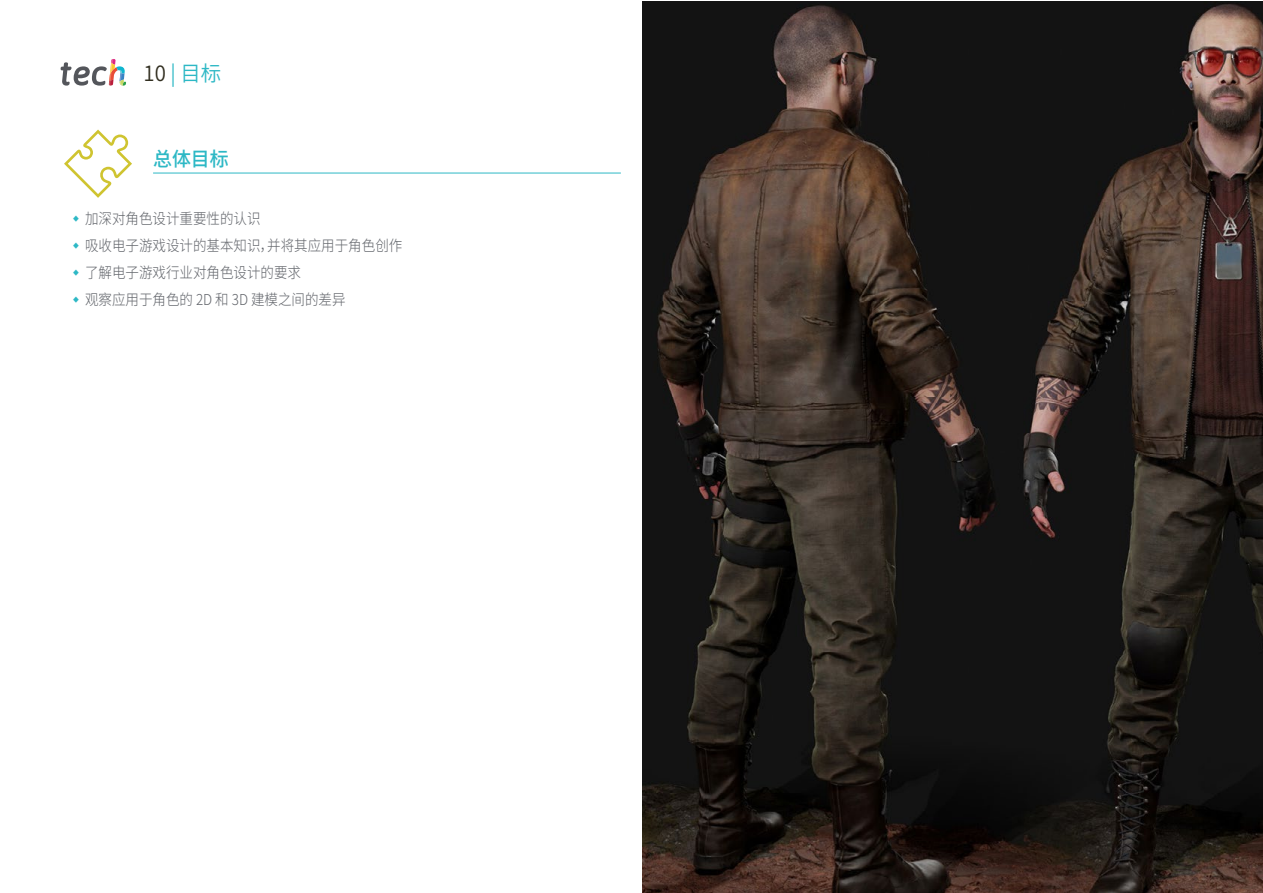
<style>
.page{position:relative;width:1263px;height:893px;background:#fff}
.page>*{position:absolute;margin:0;border:0;box-sizing:border-box;transform-origin:0 0}
.t1{font:21px "Source Han Sans CN";color:#2db8c5}
.t2{font:500 19.5px "Source Han Sans CN";color:#2db8c5}
.t3{font:300 15px/26.7px "Source Han Sans CN";color:#61646a;scale:.9 1}
.s1{color:#312e20}
</style>
<div class="page">
<hr style="left:153px;top:173px;width:468px;height:1px;background:#2db8c5">
<svg style="left:64px;top:130px;width:68px;height:68px"></svg>
<img style="left:642px;top:1px;width:621px;height:892px">
<svg style="left:61px;top:59px;width:65px;height:27px"></svg>
<h1 class="t1" style="left:144px;top:61px;width:79px"><span class="s1">10</span> | 目标</h1>
<h2 class="t2" style="left:153px;top:147px;width:77px">总体目标</h2>
<p class="t3" style="left:85px;top:206px;width:354px">加深对角色设计重要性的认识<br>吸收电子游戏设计的基本知识，并将其应用于角色创作了解电子游戏行业对角色设计的要求<br>观察应用于角色的 2D 和 3D 建模之间的差异</p>
</div>
